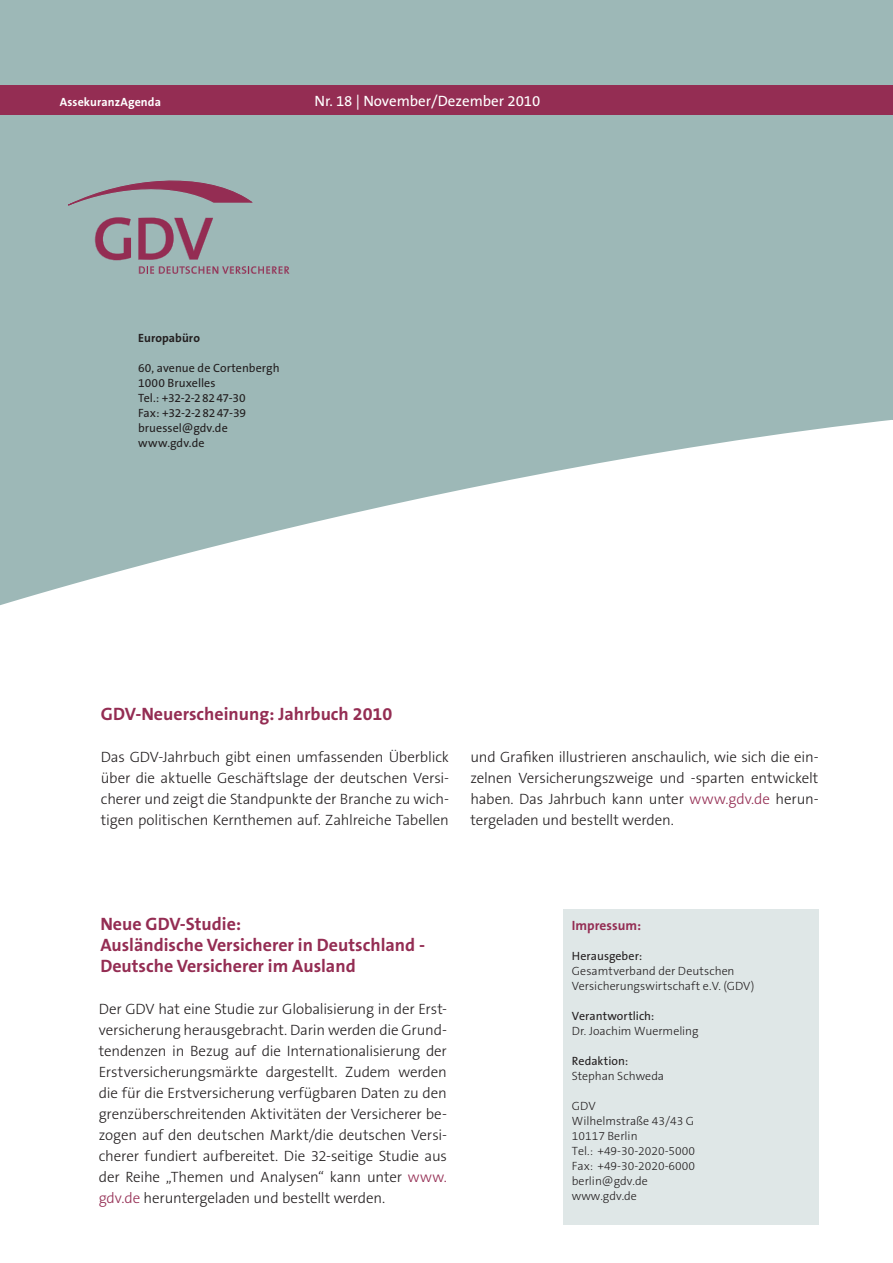
<style>
.page{position:relative;width:893px;height:1263px;background:#fff}
.page>*{position:absolute;margin:0;border:0;box-sizing:border-box;transform-origin:0 0}
.t1{font:700 18px/21px "The Sans B7";color:#942d53}
.t2{font:300 15px/21px "The Sans B3";letter-spacing:-.01em;color:#231f20;text-align:justify}
.t3{font:15px "The Sans B5 Plain";color:#fff}
.t4{font:700 13.5px "The Sans B7";color:#942d53}
.t5{font:300 12px/15px "The Sans B3";color:#231f20}
.t6{font:12px/15px "The Sans B5 Plain";letter-spacing:.005em;color:#231f20}
.t7{font:700 12px "The Sans B7";letter-spacing:.01em;color:#fff}
.t8{font:700 12px "The Sans B7";letter-spacing:.005em;color:#231f20}
.s1{color:#942d53}
</style>
<div class="page">
<svg style="left:0;top:0;width:893px;height:605px;fill:#9db8b7"></svg>
<div style="left:0;top:85px;width:893px;height:30px;background:#942d53"></div>
<div style="left:60px;top:170px;width:240px;height:116px;background:#9db8b7"></div>
<svg style="left:68px;top:180px;width:184px;height:26px"></svg>
<svg style="left:95px;top:217px;width:36px;height:43px"></svg>
<svg style="left:138px;top:218px;width:75px;height:42px"></svg>
<svg style="left:139px;top:266px;width:150px;height:8px"></svg>
<div style="left:563px;top:909px;width:256px;height:315px;background:#dfe7e7"></div>
<p class="t7" style="left:60px;top:95px;width:103px">AssekuranzAgenda</p>
<p class="t3" style="left:314px;top:93px;width:228px">Nr. 18 | November/Dezember 2010</p>
<p class="t8" style="left:138px;top:332px;width:63px">Europabüro</p>
<p class="t6" style="left:138px;top:361px;width:143px">60, avenue de Cortenbergh<br>1000 Bruxelles<br>Tel.: +32-2-28247-30<br>Fax: +32-2-28247-39 bruessel@gdv.de www.gdv.de</p>
<p class="t1" style="left:101px;top:704px;width:293px">GDV-Neuerscheinung: Jahrbuch 2010</p>
<p class="t2" style="left:101px;top:747px;width:350px">Das GDV-Jahrbuch gibt einen umfassenden Überblick über die aktuelle Geschäftslage der deutschen Versi&shy;cherer und zeigt die Standpunkte der Branche zu wich&shy;tigen politischen Kernthemen auf. Zahlreiche Tabellen</p>
<p class="t2" style="left:470px;top:747px;width:350px">und Grafiken illustrieren anschaulich, wie sich die ein&shy;zelnen Versicherungszweige und -sparten entwickelt haben. Das Jahrbuch kann unter <span class="s1">www.gdv.de</span> herun&shy;tergeladen und bestellt werden.</p>
<p class="t1" style="left:100px;top:914px;width:326px">Neue GDV-Studie:<br>Ausländische Versicherer in Deutschland -<br>Deutsche Versicherer im Ausland</p>
<p class="t2" style="left:99px;top:999px;width:350px">Der GDV hat eine Studie zur Globalisierung in der Erst&shy;versicherung herausgebracht. Darin werden die Grund&shy;tendenzen in Bezug auf die Internationalisierung der Erstversicherungsmärkte dargestellt. Zudem werden die für die Erstversicherung verfügbaren Daten zu den grenzüberschreitenden Aktivitäten der Versicherer be&shy;zogen auf den deutschen Markt/die deutschen Versi&shy;cherer fundiert aufbereitet. Die 32-seitige Studie aus der Reihe „Themen und Analysen“ kann unter <span class="s1">www. gdv.de</span> heruntergeladen und bestellt werden.</p>
<p class="t4" style="left:572px;top:918px;width:71px">Impressum:</p>
<p class="t6" style="left:572px;top:949px;width:72px">Herausgeber:</p>
<p class="t5" style="left:572px;top:964px;width:184px">Gesamtverband der Deutschen<br>Versicherungswirtschaft e.V. (GDV)</p>
<p class="t6" style="left:572px;top:1009px;width:84px">Verantwortlich:</p>
<p class="t5" style="left:572px;top:1024px;width:128px">Dr. Joachim Wuermeling</p>
<p class="t6" style="left:572px;top:1054px;width:58px">Redaktion:</p>
<p class="t5" style="left:572px;top:1069px;width:94px">Stephan Schweda</p>
<p class="t5" style="left:572px;top:1099px;width:125px">GDV<br>Wilhelmstraße 43/43 G<br>10117 Berlin<br>Tel.: +49-30-2020-5000<br>Fax: +49-30-2020-6000 berlin@gdv.de www.gdv.de</p>
</div>
